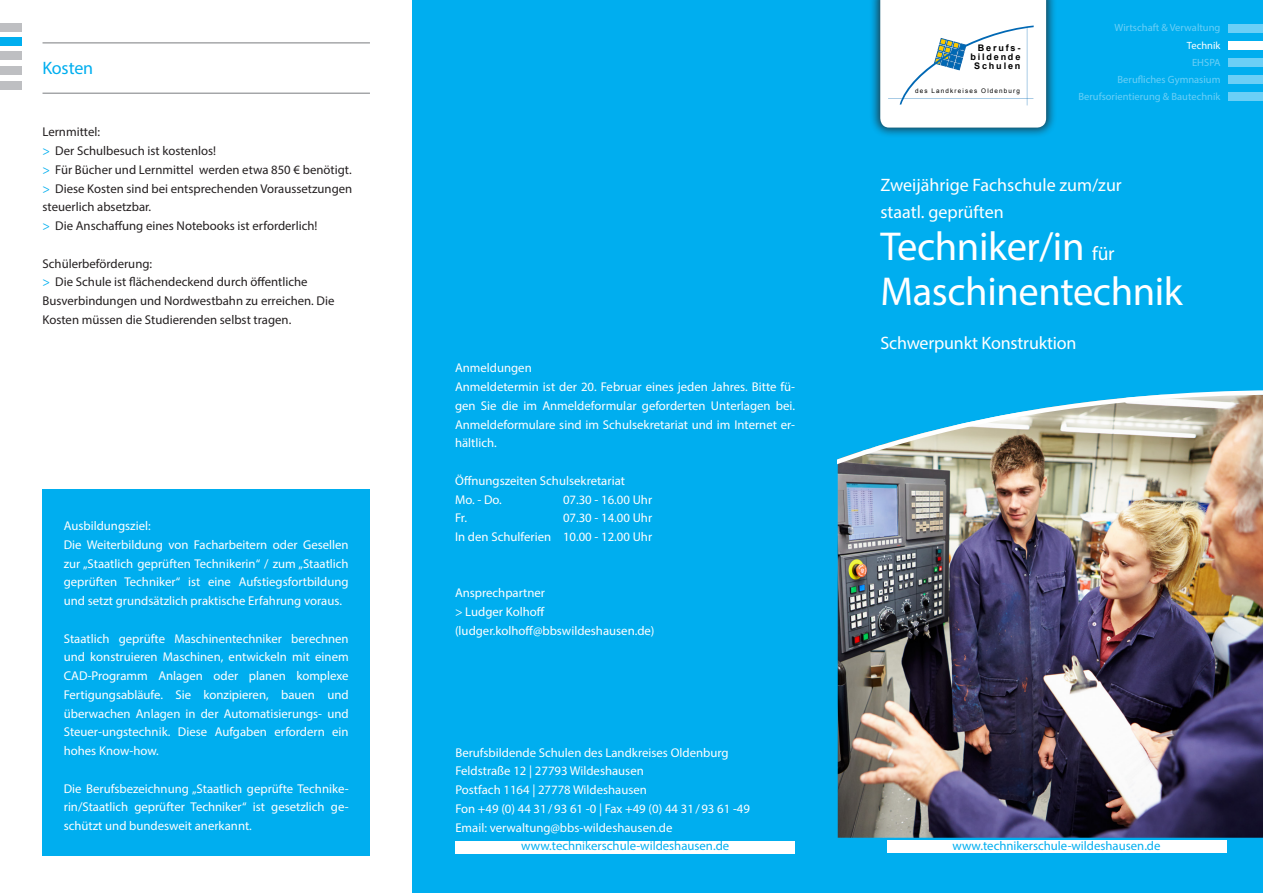
<style>
.page{position:relative;width:1263px;height:893px;background:#fff}
.page>*{position:absolute;margin:0;border:0;box-sizing:border-box;transform-origin:0 0}
.headline_1__titelsei{font:40.5px "Myriad Pro";letter-spacing:-.01em;color:#fff}
.headline_2__titelsei{font:18px "Myriad Pro";color:#fff}
.headline_1__titelsei-2{font:18px "Myriad Pro";letter-spacing:-.01em;color:#fff}
.headline_1{font:18px "Myriad Pro";letter-spacing:-.01em;color:#00aeef}
.copy__blocksatz{font:12.75px/18.8px "Myriad Pro";color:#fff;text-align:justify}
.copy__blocksatz-2{font:12.75px/18.8px "Myriad Pro";color:#231f20}
.t1{font:12.75px "Myriad Pro";color:#00aeef}
.t2{font:10.5px "Myriad Pro";color:#6bcff6}
.t3{font:10.5px "Myriad Pro";color:#fff}
.t4{font:700 9px/9px "Arial";letter-spacing:.2em;color:#000;text-align:right}
.t5{font:6.3px "Arial";letter-spacing:.18em;color:#000}
.s1{color:#00aeef}
.s2{font-size:19.5px}
</style>
<div class="page">
<div style="left:412px;top:0;width:426px;height:893px;background:#00aeef"></div>
<div style="left:838px;top:0;width:425px;height:893px;background:#00aeef"></div>
<img style="left:838px;top:390px;width:425px;height:463px">
<div style="left:869px;top:0;width:188px;height:138px;background:#231f20;opacity:.75"></div>
<svg style="left:880px;top:0;width:166px;height:128px;background:#f3f7f9"></svg>
<div style="left:1229px;top:24px;width:34px;height:9px;background:#6bcff6"></div>
<div style="left:1229px;top:75px;width:34px;height:9px;background:#6bcff6"></div>
<div style="left:1229px;top:58px;width:34px;height:9px;background:#6bcff6"></div>
<div style="left:1229px;top:41px;width:34px;height:9px;background:#fff"></div>
<div style="left:0;top:23px;width:21px;height:9px;background:#bebfc2"></div>
<div style="left:0;top:66px;width:21px;height:8px;background:#bebfc2"></div>
<div style="left:0;top:52px;width:21px;height:8px;background:#bebfc2"></div>
<div style="left:0;top:38px;width:21px;height:8px;background:#00aeef"></div>
<div style="left:1229px;top:92px;width:34px;height:9px;background:#6bcff6"></div>
<div style="left:0;top:81px;width:21px;height:8px;background:#bebfc2"></div>
<div style="left:43px;top:489px;width:327px;height:367px;background:#00aeef"></div>
<hr style="left:43px;top:43px;width:327px;height:1px;background:#7a7c7f">
<hr style="left:43px;top:93px;width:327px;height:1px;background:#7a7c7f">
<div style="left:455px;top:841px;width:340px;height:13px;background:#fff"></div>
<div style="left:887px;top:840px;width:339px;height:13px;background:#fff"></div>
<p class="headline_1" style="left:43px;top:56px;width:52px">Kosten</p>
<p class="copy__blocksatz-2" style="left:43px;top:122px;width:59px">Lernmittel:</p>
<p class="copy__blocksatz-2" style="left:43px;top:141px;width:175px"><span class="s1">&gt;</span> Der Schulbesuch ist kostenlos!</p>
<p class="copy__blocksatz-2" style="left:43px;top:160px;width:311px"><span class="s1">&gt;</span> Für Bücher und Lernmittel werden etwa 850 € benötigt.</p>
<p class="copy__blocksatz-2" style="left:43px;top:179px;width:311px"><span class="s1">&gt;</span> Diese Kosten sind bei entsprechenden Voraussetzungen steuerlich absetzbar.</p>
<p class="copy__blocksatz-2" style="left:43px;top:216px;width:277px"><span class="s1">&gt;</span> Die Anschaffung eines Notebooks ist erforderlich!</p>
<p class="copy__blocksatz-2" style="left:43px;top:254px;width:111px">Schülerbeförderung:</p>
<p class="copy__blocksatz-2" style="left:43px;top:272px;width:293px"><span class="s1">&gt;</span> Die Schule ist flächendeckend durch öffentliche<br>Busverbindungen und Nordwestbahn zu erreichen. Die<br>Kosten müssen die Studierenden selbst tragen.</p>
<p class="copy__blocksatz" style="left:64px;top:516px;width:88px">Ausbildungsziel:</p>
<p class="copy__blocksatz" style="left:64px;top:535px;width:286px">Die Weiterbildung von Facharbeitern oder Gesellen zur „Staatlich geprüften Technikerin“ / zum „Staatlich geprüften Techniker“ ist eine Aufstiegsfortbildung und setzt grundsätzlich praktische Erfahrung voraus.</p>
<p class="copy__blocksatz" style="left:64px;top:629px;width:286px">Staatlich geprüfte Maschinentechniker berechnen und konstruieren Maschinen, entwickeln mit einem CAD-Programm Anlagen oder planen komplexe Fertigungsabläufe. Sie konzipieren, bauen und überwachen Anlagen in der Automatisierungs- und Steuer-ungstechnik. Diese Aufgaben erfordern ein hohes Know-how.</p>
<p class="copy__blocksatz" style="left:64px;top:779px;width:286px">Die Berufsbezeichnung „Staatlich geprüfte Technike&shy;rin/Staatlich geprüfter Techniker“ ist gesetzlich ge&shy;schützt und bundesweit anerkannt.</p>
<p class="t4" style="left:970px;top:44px;width:51px">Berufs&shy;bildende<br>Schulen</p>
<p class="t5" style="left:915px;top:87px;width:106px">des Landkreises Oldenburg</p>
<p class="t2" style="left:1114px;top:21px;width:107px">Wirtschaft &amp; Verwaltung</p>
<p class="t3" style="left:1187px;top:39px;width:35px">Technik</p>
<p class="t2" style="left:1192px;top:56px;width:30px">EHSPA</p>
<p class="t2" style="left:1117px;top:73px;width:104px">Berufliches Gymnasium</p>
<p class="t2" style="left:1078px;top:90px;width:143px">Berufsorientierung &amp; Bautechnik</p>
<p class="copy__blocksatz" style="left:455px;top:358px;width:78px">Anmeldungen</p>
<p class="copy__blocksatz" style="left:455px;top:377px;width:342px">Anmeldetermin ist der 20. Februar eines jeden Jahres. Bitte fü&shy;gen Sie die im Anmeldeformular geforderten Unterlagen bei.<br>Anmeldeformulare sind im Schulsekretariat und im Internet er&shy;hältlich.</p>
<p class="copy__blocksatz" style="left:455px;top:471px;width:171px">Öffnungszeiten Schulsekretariat</p>
<p class="copy__blocksatz" style="left:455px;top:490px;width:48px">Mo. - Do.</p>
<p class="copy__blocksatz" style="left:563px;top:490px;width:91px">07.30 - 16.00 Uhr</p>
<p class="copy__blocksatz" style="left:455px;top:508px;width:14px">Fr.</p>
<p class="copy__blocksatz" style="left:563px;top:508px;width:91px">07.30 - 14.00 Uhr</p>
<p class="copy__blocksatz" style="left:455px;top:527px;width:199px">In den Schulferien 10.00 - 12.00 Uhr</p>
<p class="copy__blocksatz" style="left:455px;top:583px;width:92px">Ansprechpartner</p>
<p class="copy__blocksatz" style="left:455px;top:602px;width:91px">&gt; Ludger Kolhoff</p>
<p class="copy__blocksatz" style="left:455px;top:621px;width:201px">(ludger.kolhoff@bbswildeshausen.de)</p>
<p class="headline_2__titelsei" style="left:880px;top:174px;width:243px">Zweijährige Fachschule zum/zur</p>
<p class="headline_2__titelsei" style="left:880px;top:201px;width:125px">staatl. geprüften</p>
<p class="headline_1__titelsei" style="left:880px;top:221px;width:236px">Techniker/in <span class="s2">für</span></p>
<p class="headline_1__titelsei" style="left:880px;top:266px;width:304px">Maschinentechnik</p>
<p class="headline_1__titelsei-2" style="left:880px;top:331px;width:198px">Schwerpunkt Konstruktion</p>
<p class="copy__blocksatz" style="left:455px;top:743px;width:275px">Berufsbildende Schulen des Landkreises Oldenburg</p>
<p class="copy__blocksatz" style="left:455px;top:762px;width:190px">Feldstraße 12 | 27793 Wildeshausen</p>
<p class="copy__blocksatz" style="left:455px;top:780px;width:193px">Postfach 1164 | 27778 Wildeshausen</p>
<p class="copy__blocksatz" style="left:455px;top:799px;width:296px">Fon +49 (0) 44 31/93 61 -0 | Fax +49 (0) 44 31/93 61 -49</p>
<p class="copy__blocksatz" style="left:455px;top:818px;width:218px">Email: verwaltung@bbs-wildeshausen.de</p>
<p class="t1" style="left:521px;top:838px;width:209px">www.technikerschule-wildeshausen.de</p>
<p class="t1" style="left:952px;top:838px;width:209px">www.technikerschule-wildeshausen.de</p>
</div>
